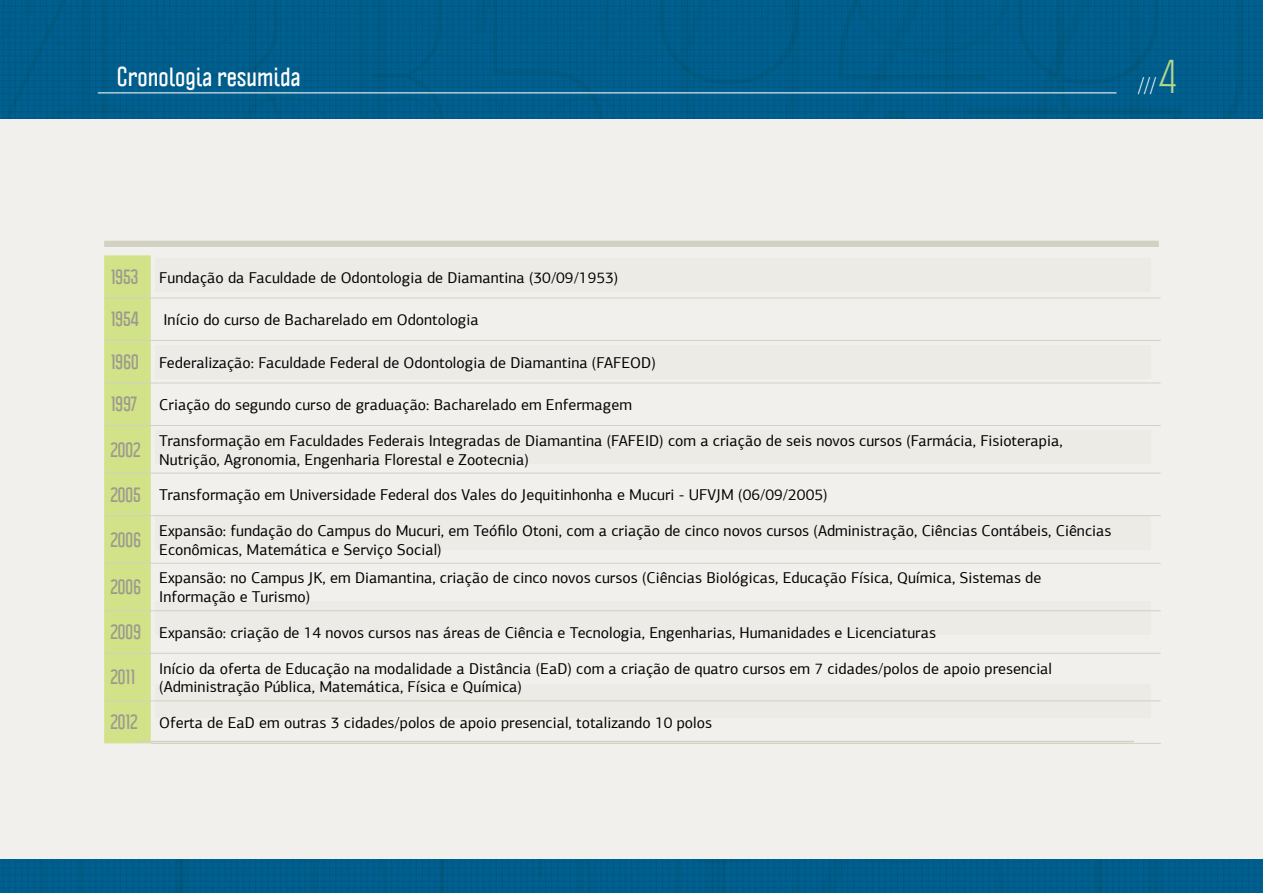
<style>
.page{position:relative;width:1263px;height:893px;background:#fff}
.page>*{position:absolute;margin:0;border:0;box-sizing:border-box;transform-origin:0 0}
.t1{font:43.35px "Politica";color:#b4d88b}
.t2{font:700 24px "Politica";color:#fff}
.t3{font:700 18.75px "Politica";letter-spacing:-.02em;color:#9c9a8e}
.t4{font:18.6px "Politica";color:#fff}
.t5{font:15.6px/18.8px "PF Agora Sans Pro";color:#000}
.s1{font-family:"Politica";font-weight:700;font-size:18.75px;color:#9c9a8e}
</style>
<div class="page">
<div style="left:0;top:118px;width:1263px;height:775px;background:#f2f0ec"></div>
<div style="left:0;top:860px;width:1263px;height:33px;background:#005e8c"></div>
<div style="left:0;top:0;width:1263px;height:118px;background:#005e8c"></div>
<hr style="left:98px;top:92px;width:1018px;height:1px;background:#fff">
<div style="left:155px;top:345px;width:995px;height:34px;background:#ebe9e3"></div>
<div style="left:155px;top:258px;width:995px;height:34px;background:#ebe9e3"></div>
<div style="left:155px;top:431px;width:995px;height:33px;background:#ebe9e3"></div>
<div style="left:155px;top:516px;width:995px;height:34px;background:#ebe9e3"></div>
<div style="left:155px;top:602px;width:995px;height:33px;background:#ebe9e3"></div>
<div style="left:155px;top:684px;width:995px;height:34px;background:#ebe9e3"></div>
<div style="left:104px;top:255px;width:47px;height:488px;background:#d2e288"></div>
<hr style="left:104px;top:340px;width:47px;height:1px;background:#d3d1c3">
<hr style="left:151px;top:340px;width:978px;height:1px;background:#d3d1c3">
<svg style="left:1129px;top:340px;width:32px;height:1px"></svg>
<hr style="left:104px;top:383px;width:47px;height:1px;background:#d3d1c3">
<hr style="left:151px;top:383px;width:978px;height:1px;background:#d3d1c3">
<svg style="left:1129px;top:383px;width:32px;height:1px"></svg>
<hr style="left:104px;top:425px;width:47px;height:1px;background:#d3d1c3">
<hr style="left:151px;top:425px;width:978px;height:1px;background:#d3d1c3">
<hr style="left:104px;top:298px;width:47px;height:1px;background:#d3d1c3">
<hr style="left:151px;top:298px;width:978px;height:1px;background:#d3d1c3">
<svg style="left:1129px;top:298px;width:32px;height:1px"></svg>
<svg style="left:1129px;top:425px;width:32px;height:1px"></svg>
<hr style="left:104px;top:473px;width:47px;height:1px;background:#d3d1c3">
<hr style="left:151px;top:473px;width:978px;height:1px;background:#d3d1c3">
<svg style="left:1129px;top:473px;width:32px;height:1px"></svg>
<hr style="left:104px;top:515px;width:47px;height:1px;background:#d3d1c3">
<hr style="left:151px;top:515px;width:978px;height:1px;background:#d3d1c3">
<svg style="left:1129px;top:515px;width:32px;height:1px"></svg>
<hr style="left:104px;top:563px;width:47px;height:1px;background:#d3d1c3">
<hr style="left:151px;top:563px;width:978px;height:1px;background:#d3d1c3">
<svg style="left:1129px;top:563px;width:32px;height:1px"></svg>
<hr style="left:104px;top:610px;width:47px;height:1px;background:#d3d1c3">
<hr style="left:151px;top:610px;width:978px;height:1px;background:#d3d1c3">
<svg style="left:1129px;top:610px;width:32px;height:1px"></svg>
<hr style="left:104px;top:653px;width:47px;height:1px;background:#d3d1c3">
<hr style="left:151px;top:653px;width:978px;height:1px;background:#d3d1c3">
<svg style="left:1129px;top:653px;width:32px;height:1px"></svg>
<hr style="left:104px;top:700px;width:47px;height:1px;background:#d3d1c3">
<hr style="left:151px;top:700px;width:978px;height:1px;background:#d3d1c3">
<hr style="left:151px;top:743px;width:978px;height:1px;background:#d3d1c3">
<svg style="left:1129px;top:700px;width:32px;height:1px"></svg>
<svg style="left:1129px;top:743px;width:32px;height:1px"></svg>
<hr style="left:138px;top:741px;width:996px;height:1px;background:#d3d1c3">
<div style="left:104px;top:241px;width:1055px;height:6px;background:#d3d1c3"></div>
<h1 class="t1" style="left:1159px;top:49px;width:19px">4</h1>
<h2 class="t2" style="left:117px;top:61px;width:185px">Cronologia resumida</h2>
<p class="t4" style="left:1138px;top:74px;width:19px">///</p>
<p class="t5" style="left:110px;top:268px;width:509px"><span class="s1">1953</span> Fundação da Faculdade de Odontologia de Diamantina (30/09/1953)</p>
<p class="t3" style="left:110px;top:307px;width:30px">1954</p>
<p class="t5" style="left:163px;top:310px;width:317px">Início do curso de Bacharelado em Odontologia</p>
<p class="t5" style="left:110px;top:353px;width:547px"><span class="s1">1960</span> Federalização: Faculdade Federal de Odontologia de Diamantina (FAFEOD)</p>
<p class="t5" style="left:110px;top:395px;width:523px"><span class="s1">1997</span> Criação do segundo curso de graduação: Bacharelado em Enfermagem</p>
<p class="t3" style="left:110px;top:437px;width:31px">2002</p>
<p class="t5" style="left:159px;top:431px;width:905px">Transformação em Faculdades Federais Integradas de Diamantina (FAFEID) com a criação de seis novos cursos (Farmácia, Fisioterapia,<br>Nutrição, Agronomia, Engenharia Florestal e Zootecnia)</p>
<p class="t5" style="left:110px;top:486px;width:719px"><span class="s1">2005</span> Transformação em Universidade Federal dos Vales do Jequitinhonha e Mucuri - UFVJM (06/09/2005)</p>
<p class="t3" style="left:110px;top:527px;width:32px">2006</p>
<p class="t5" style="left:159px;top:521px;width:954px">Expansão: fundação do Campus do Mucuri, em Teófilo Otoni, com a criação de cinco novos cursos (Administração, Ciências Contábeis, Ciências<br>Econômicas, Matemática e Serviço Social)</p>
<p class="t3" style="left:110px;top:574px;width:32px">2006</p>
<p class="t5" style="left:159px;top:569px;width:884px">Expansão: no Campus JK, em Diamantina, criação de cinco novos cursos (Ciências Biológicas, Educação Física, Química, Sistemas de<br>Informação e Turismo)</p>
<p class="t5" style="left:110px;top:623px;width:827px"><span class="s1">2009</span> Expansão: criação de 14 novos cursos nas áreas de Ciência e Tecnologia, Engenharias, Humanidades e Licenciaturas</p>
<p class="t3" style="left:110px;top:664px;width:26px">2011</p>
<p class="t5" style="left:159px;top:659px;width:894px">Início da oferta de Educação na modalidade a Distância (EaD) com a criação de quatro cursos em 7 cidades/polos de apoio presencial (Administração Pública, Matemática, Física e Química)</p>
<p class="t5" style="left:110px;top:713px;width:603px"><span class="s1">2012</span> Oferta de EaD em outras 3 cidades/polos de apoio presencial, totalizando 10 polos</p>
</div>
